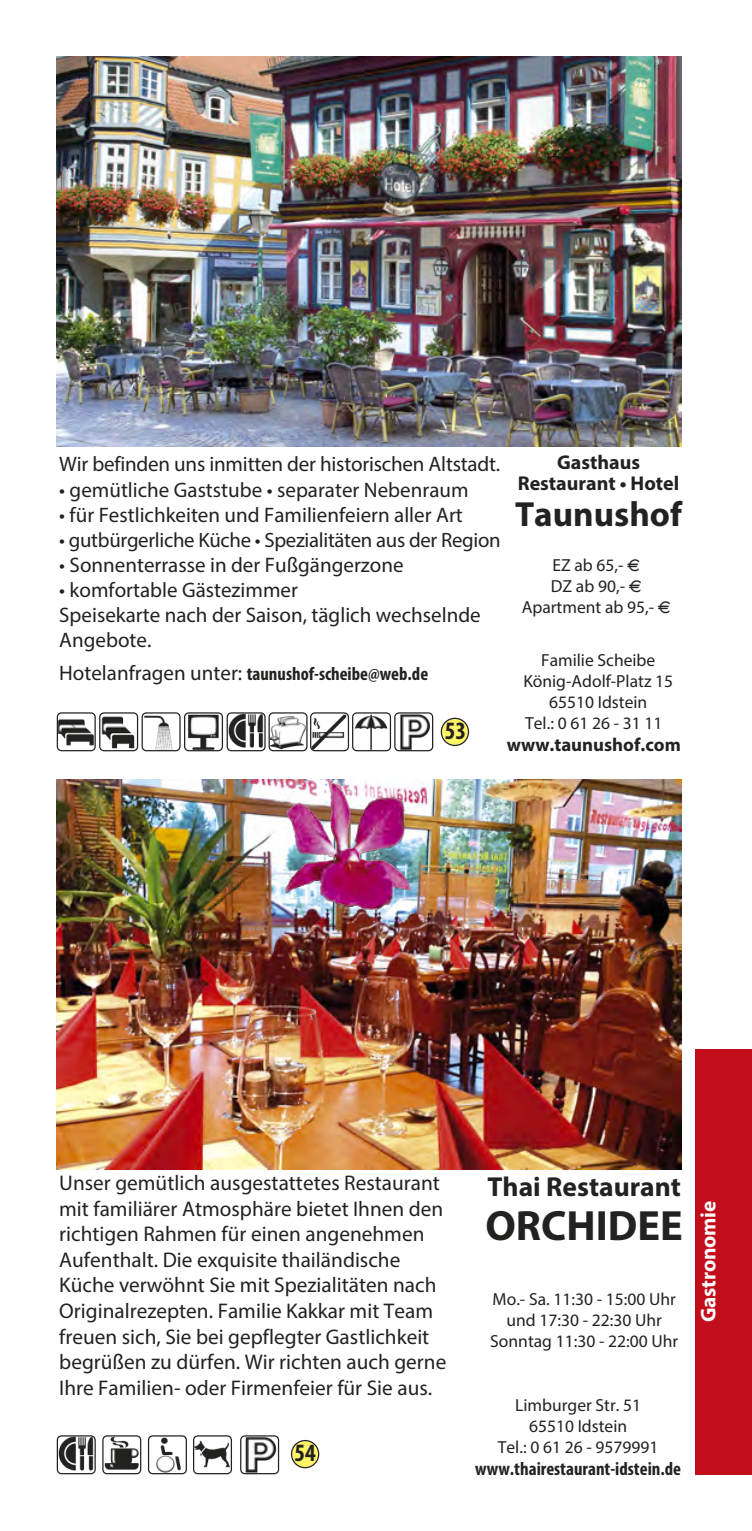
<style>
.page{position:relative;width:752px;height:1531px;background:#fff}
.page>*{position:absolute;margin:0;border:0;box-sizing:border-box;transform-origin:0 0}
.t1{font:700 42.5px "Myriad Pro";color:#222221}
.t2{font:700 35px "Myriad Pro";color:#222221}
.t3{font:700 27.5px "Myriad Pro";color:#222221}
.t4{font:700 condensed 25px "Myriad Pro";color:#222221}
.t5{font:21.25px/25.5px "Myriad Pro";color:#222221}
.t6{font:700 21.25px "Myriad Pro";letter-spacing:-.01em;color:#fff}
.t7{font:21px/25.2px "Myriad Pro";color:#222221}
.t8{font:20.75px "Myriad Pro";letter-spacing:-.015em;color:#222221}
.t9{font:700 20px/21px "Myriad Pro";color:#222221;text-align:center}
.t10{font:700 condensed 18.75px "Myriad Pro";color:#222221}
.t11{font:700 18.75px "Myriad Pro";color:#222221}
.t12{font:17.5px/21px "Myriad Pro";color:#222221;text-align:center}
.s1{font-weight:400;font-stretch:normal;font-size:21px}
.s2{font-family:"Euro font";font-size:15px}
</style>
<div class="page">
<div style="left:694px;top:1049px;width:57px;height:425px;background:#c20e1a"></div>
<img style="left:57px;top:780px;width:623px;height:389px">
<svg style="left:57px;top:1435px;width:39px;height:39px"></svg>
<img style="left:58px;top:1436px;width:36px;height:37px">
<svg style="left:240px;top:1435px;width:39px;height:39px"></svg>
<img style="left:241px;top:1436px;width:37px;height:37px">
<svg style="left:291px;top:1440px;width:28px;height:28px"></svg>
<svg style="left:102px;top:1435px;width:39px;height:39px"></svg>
<img style="left:103px;top:1436px;width:37px;height:37px">
<svg style="left:193px;top:1435px;width:39px;height:39px"></svg>
<img style="left:194px;top:1436px;width:37px;height:37px">
<img style="left:278px;top:779px;width:137px;height:139px">
<svg style="left:148px;top:1435px;width:39px;height:39px"></svg>
<img style="left:149px;top:1436px;width:37px;height:37px">
<svg style="left:57px;top:712px;width:376px;height:39px"></svg>
<img style="left:353px;top:713px;width:36px;height:37px">
<svg style="left:440px;top:718px;width:29px;height:28px"></svg>
<img style="left:57px;top:57px;width:623px;height:389px">
<p class="t9" style="left:517px;top:453px;width:163px">Gasthaus<br>Restaurant • Hotel</p>
<h2 class="t2" style="left:515px;top:500px;width:168px">Taunushof</h2>
<p class="t7" style="left:59px;top:453px;width:442px">Wir befinden uns inmitten der historischen Altstadt.</p>
<p class="t7" style="left:59px;top:479px;width:410px">• gemütliche Gaststube • separater Nebenraum</p>
<p class="t7" style="left:59px;top:504px;width:405px">• für Festlichkeiten und Familienfeiern aller Art</p>
<p class="t8" style="left:59px;top:531px;width:442px">• gutbürgerliche Küche • Spezialitäten aus der Region</p>
<p class="t7" style="left:59px;top:554px;width:346px">• Sonnenterrasse in der Fußgängerzone</p>
<p class="t7" style="left:59px;top:579px;width:423px">• komfortable Gästezimmer<br>Speisekarte nach der Saison, täglich wechselnde<br>Angebote.</p>
<p class="t10" style="left:59px;top:666px;width:370px"><span class="s1">Hotelanfragen unter:</span> taunushof-scheibe@web.de</p>
<p class="t4" style="left:444px;top:720px;width:23px">53</p>
<p class="t12" style="left:521px;top:556px;width:151px">EZ ab 65,- <span class="s2">E<br></span>DZ ab 90,- <span class="s2">E<br></span>Apartment ab 95,- <span class="s2">E</span></p>
<p class="t12" style="left:523px;top:651px;width:151px">Familie Scheibe<br>König-Adolf-Platz 15<br>65510 Idstein<br>Tel.: 0 61 26 - 31 11</p>
<p class="t11" style="left:506px;top:736px;width:175px">www.taunushof.com</p>
<p class="t5" style="left:59px;top:1172px;width:388px">Unser gemütlich ausgestattetes Restaurant mit familiärer Atmosphäre bietet Ihnen den richtigen Rahmen für einen angenehmen Aufenthalt. Die exquisite thailändische Küche verwöhnt Sie mit Spezialitäten nach Originalrezepten. Familie Kakkar mit Team freuen sich, Sie bei gepflegter Gastlichkeit begrüßen zu dürfen. Wir richten auch gerne Ihre Familien- oder Firmenfeier für Sie aus.</p>
<p class="t4" style="left:294px;top:1442px;width:23px">54</p>
<p class="t3" style="left:487px;top:1175px;width:195px">Thai Restaurant</p>
<h1 class="t1" style="left:485px;top:1208px;width:199px">ORCHIDEE</h1>
<p class="t12" style="left:490px;top:1290px;width:189px">Mo.- Sa. 11:30 - 15:00 Uhr und 17:30 - 22:30 Uhr<br>Sonntag 11:30 - 22:00 Uhr</p>
<p class="t12" style="left:497px;top:1396px;width:162px">Limburger Str. 51<br>65510 Idstein<br>Tel.: 0 61 26 - 9579991</p>
<p class="t10" style="left:475px;top:1460px;width:207px">www.thairestaurant-idstein.de</p>
<p class="t6" style="left:699px;top:1322px;width:122px;rotate:-90deg">Gastronomie</p>
</div>
